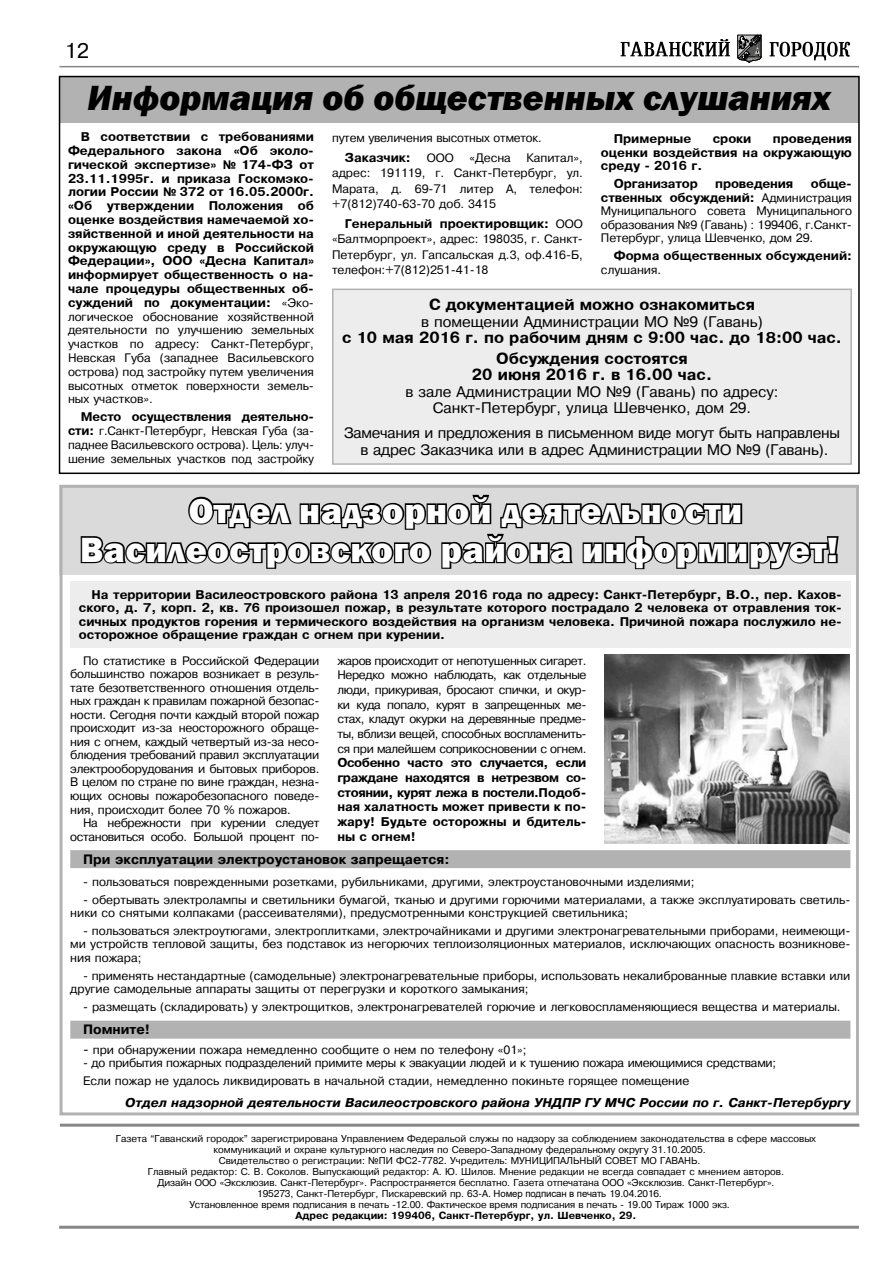
<style>
.page{position:relative;width:893px;height:1263px;background:#fff}
.page>*{position:absolute;margin:0;border:0;box-sizing:border-box;transform-origin:0 0}
.t1{font:800 36px/39px "Franklin Gothic";letter-spacing:.02em;color:#fff;text-align:center}
.t2{font:italic 800 36px "Franklin Gothic";color:#000}
.t3{font:21px "Pragmatica Plain";color:#000}
.t4{font:15px/16.5px "Pragmatica Plain";letter-spacing:-.01em;color:#000;text-align:center}
.t5{font:700 15px/20.7px "Pragmatica";color:#000;text-align:center}
.t6{font:13.5px "Pragmatica Bold Cyrillic";color:#000}
.t7{font:12px/13.5px "Pragmatica Plain";color:#000;text-align:justify}
.t8{font:700 12px/13.8px "Pragmatica";color:#000;text-align:justify}
.t9{font:12px/17.7px "Pragmatica Plain";letter-spacing:-.02em;color:#000}
.t10{font:italic 700 12px "Pragmatica";color:#000}
.t11{font:12px/13.5px "Pragmatica Plain";letter-spacing:-.03em;color:#000;text-align:right}
.t12{font:9.75px "Pragmatica Plain";color:#000}
.t13{font:700 9.75px "Pragmatica";color:#000}
.s1{font-family:"Arial"}
.s2{font-family:"Pragmatica Plain";font-weight:400}
.s3{font-family:"Pragmatica";font-weight:700}
.s4{font-size:13.5px}
</style>
<div class="page">
<hr style="left:60px;top:66px;width:799px;height:1px;background:#878787">
<svg style="left:769px;top:41px;width:82px;height:20px"></svg>
<svg style="left:619px;top:34px;width:142px;height:42px"></svg>
<div style="left:60px;top:485px;width:799px;height:89px;background:#dadada"></div>
<svg style="left:80px;top:494px;width:759px;height:76px"></svg>
<div style="left:60px;top:485px;width:799px;height:630px;border:3px solid #b3b2b2"></div>
<div style="left:70px;top:850px;width:780px;height:18px;background:#b3b2b2"></div>
<div style="left:70px;top:1021px;width:780px;height:18px;background:#b3b2b2"></div>
<img style="left:604px;top:655px;width:246px;height:188px">
<div style="left:70px;top:581px;width:780px;height:67px;background:#ededed"></div>
<hr style="left:59px;top:1226px;width:800px;height:3px;background:#878787">
<hr style="left:60px;top:1124px;width:799px;height:3px;background:#878787">
<div style="left:60px;top:77px;width:799px;height:46px;background:#b3b2b2"></div>
<div style="left:333px;top:289px;width:518px;height:175px;background:#ededed"></div>
<div style="left:332px;top:289px;width:520px;height:176px;border:2px solid #b3b2b2"></div>
<div style="left:59px;top:76px;width:801px;height:398px;border:2px solid #000"></div>
<h2 class="t3" style="left:65px;top:39px;width:26px">12</h2>
<h1 class="t2" style="left:88px;top:75px;width:745px">Информация об общественных слушаниях</h1>
<p class="t8" style="left:68px;top:130px;width:247px;text-indent:13px">В соответствии с требованиями Федерального закона «Об эколо&shy;гической экспертизе» <span class="s1">№</span> 174-ФЗ от 23.11.1995г. и приказа Госкомэко&shy;логии России <span class="s1">№</span> 372 от 16.05.2000г. «Об утверждении Положения об оценке воздействия намечаемой хо&shy;зяйственной и иной деятельности на окружающую среду в Российской Федерации», ООО «Десна Капитал» информирует общественность о на&shy;чале процедуры общественных об&shy;суждений по документации: <span class="s2">«Эко-</span></p>
<p class="t7" style="left:68px;top:310px;width:247px">логическое обоснование хозяйственной деятельности по улучшению земельных участков по адресу: Санкт-Петербург, Невская Губа (западнее Васильевского острова) под застройку путем увеличения высотных отметок поверхности земель&shy;ных участков».</p>
<p class="t8" style="left:81px;top:410px;width:235px">Место осуществления деятельно-</p>
<p class="t7" style="left:68px;top:424px;width:247px"><span class="s3">сти:</span> г.Санкт-Петербург, Невская Губа (за&shy;паднее Васильевского острова). Цель: улуч&shy;шение земельных участков под застройку</p>
<p class="t7" style="left:332px;top:131px;width:211px">путем увеличения высотных отметок.</p>
<p class="t8" style="left:345px;top:151px;width:67px">Заказчик:</p>
<p class="t7" style="left:427px;top:151px;width:29px">ООО</p>
<p class="t7" style="left:469px;top:151px;width:43px">«Десна</p>
<p class="t7" style="left:332px;top:150px;width:252px;line-height:15.5px;text-indent:194px">Капитал», адрес: 191119, г. Санкт-Петербург, ул.<br>Марата, д. 69-71 литер А, телефон: +7(812)740-63-70 доб. 3415</p>
<p class="t8" style="left:345px;top:217px;width:240px">Генеральный проектировщик: <span class="s2">ООО</span></p>
<p class="t7" style="left:332px;top:232px;width:252px;line-height:15.5px">«Балтморпроект», адрес: 198035, г. Санкт-Петербург, ул. Гапсальская д.3, оф.416-Б, телефон:+7(812)251-41-18</p>
<p class="t8" style="left:614px;top:132px;width:79px">Примерные</p>
<p class="t8" style="left:713px;top:132px;width:40px">сроки</p>
<p class="t8" style="left:601px;top:132px;width:252px;text-indent:172px">проведения оценки воздействия на окружающую среду - 2016 г.</p>
<p class="t8" style="left:614px;top:177px;width:86px">Организатор</p>
<p class="t8" style="left:715px;top:177px;width:80px">проведения</p>
<p class="t8" style="left:601px;top:177px;width:252px;text-align:right">обще-<br>ственных обсуждений: <span class="s2">Администрация</span></p>
<p class="t7" style="left:601px;top:205px;width:252px">Муниципального совета Муниципального образования <span class="s1">№</span>9 (Гавань) : 199406, г.Санкт-Петербург, улица Шевченко, дом 29.</p>
<p class="t8" style="left:614px;top:249px;width:240px">Форма общественных обсуждений:</p>
<p class="t7" style="left:601px;top:263px;width:62px">слушания.</p>
<p class="t5" style="left:429px;top:294px;width:327px">С документацией можно ознакомиться</p>
<p class="t4" style="left:421px;top:313px;width:343px">в помещении Администрации МО <span class="s1">№</span>9 (Гавань)</p>
<p class="t5" style="left:342px;top:327px;width:501px">с 10 мая 2016 г. по рабочим дням с 9:00 час. до 18:00 час.<br>Обсуждения состоятся</p>
<p class="t5" style="left:472px;top:365px;width:241px">20 июня 2016 г. в 16.00 час.</p>
<p class="t4" style="left:406px;top:384px;width:374px">в зале Администрации МО <span class="s1">№</span>9 (Гавань) по адресу:<br>Санкт-Петербург, улица Шевченко, дом 29.</p>
<p class="t4" style="left:344px;top:425px;width:497px">Замечания и предложения в письменном виде могут быть направлены в адрес Заказчика или в адрес Администрации МО <span class="s1">№</span>9 (Гавань).</p>
<h1 class="t1" style="left:80px;top:491px;width:760px">Отдел надзорной деятельности<br>Василеостровского района информирует!</h1>
<p class="t8" style="left:79px;top:588px;width:765px;text-indent:13px">На территории Василеостровского района 13 апреля 2016 года по адресу: Санкт-Петербург, В.О., пер. Кахов&shy;ского, д. 7, корп. 2, кв. 76 произошел пожар, в результате которого пострадало 2 человека от отравления ток&shy;сичных продуктов горения и термического воздействия на организм человека. Причиной пожара послужило не&shy;осторожное обращение граждан с огнем при курении.</p>
<p class="t7" style="left:70px;top:654px;width:251px;text-indent:13px">По статистике в Российской Федерации большинство пожаров возникает в резуль&shy;тате безответственного отношения отдель&shy;ных граждан к правилам пожарной безопас&shy;ности. Сегодня почти каждый второй пожар происходит из-за неосторожного обраще&shy;ния с огнем, каждый четвертый из-за несо&shy;блюдения требований правил эксплуатации электрооборудования и бытовых приборов.<br>В целом по стране по вине граждан, незна&shy;ющих основы пожаробезопасного поведе&shy;ния, происходит более 70 % пожаров.</p>
<p class="t11" style="left:70px;top:816px;width:251px">На небрежности при курении следует остановиться особо. Большой процент по-</p>
<p class="t7" style="left:337px;top:653px;width:251px;line-height:14.7px">жаров происходит от непотушенных сигарет.<br>Нередко можно наблюдать, как отдельные люди, прикуривая, бросают спички, и окур&shy;ки куда попало, курят в запрещенных ме&shy;стах, кладут окурки на деревянные предме&shy;ты, вблизи вещей, способных воспламенить&shy;ся при малейшем соприкосновении с огнем.</p>
<p class="t8" style="left:337px;top:756px;width:251px;line-height:14.7px">Особенно часто это случается, если граждане находятся в нетрезвом со&shy;стоянии, курят лежа в постели.Подоб&shy;ная халатность может привести к по&shy;жару! Будьте осторожны и бдитель&shy;ны с огнем!</p>
<p class="t6" style="left:83px;top:852px;width:368px">При эксплуатации электроустановок запрещается:</p>
<p class="t7" style="left:83px;top:875px;width:613px">- пользоваться поврежденными розетками, рубильниками, другими, электроустановочными изделиями;</p>
<p class="t7" style="left:70px;top:893px;width:782px;text-indent:13px">- обертывать электролампы и светильники бумагой, тканью и другими горючими материалами, а также эксплуатировать светиль&shy;ники со снятыми колпаками (рассеивателями), предусмотренными конструкцией светильника;</p>
<p class="t7" style="left:70px;top:924px;width:782px;text-indent:13px">- пользоваться электроутюгами, электроплитками, электрочайниками и другими электронагревательными приборами, неимеющи&shy;ми устройств тепловой защиты, без подставок из негорючих теплоизоляционных материалов, исключающих опасность возникнове&shy;ния пожара;</p>
<p class="t7" style="left:70px;top:969px;width:782px;text-indent:13px">- применять нестандартные (самодельные) электронагревательные приборы, использовать некалиброванные плавкие вставки или другие самодельные аппараты защиты от перегрузки и короткого замыкания;</p>
<p class="t7" style="left:83px;top:1000px;width:759px">- размещать (складировать) у электрощитков, электронагревателей горючие и легковоспламеняющиеся вещества и материалы.</p>
<p class="t6" style="left:83px;top:1023px;width:69px">Помните!</p>
<p class="t7" style="left:83px;top:1043px;width:445px"><span class="s4">-</span> при обнаружении пожара немедленно сообщите о нем по телефону «01»;</p>
<p class="t9" style="left:83px;top:1054px;width:695px">- до прибытия пожарных подразделений примите меры к эвакуации людей и к тушению пожара имеющимися средствами;<br>Если пожар не удалось ликвидировать в начальной стадии, немедленно покиньте горящее помещение</p>
<p class="t10" style="left:125px;top:1096px;width:727px">Отдел надзорной деятельности Василеостровского района УНДПР ГУ МЧС России по г. Санкт-Петербургу</p>
<p class="t12" style="left:116px;top:1133px;width:702px">Газета “Гаванский городок” зарегистрирована Управлением Федеральой служы по надзору за соблюдением законодательства в сфере массовых</p>
<p class="t12" style="left:213px;top:1144px;width:494px">коммуникаций и охране культурного наследия по Северо-Западному федеральному округу 31.10.2005.</p>
<p class="t12" style="left:219px;top:1155px;width:483px">Свидетельство о регистрации: <span class="s1">№</span>ПИ ФС2-7782. Учредитель: МУНИЦИПАЛЬНЫЙ СОВЕТ МО ГАВАНЬ.</p>
<p class="t12" style="left:148px;top:1166px;width:637px">Главный редактор: С. В. Соколов. Выпускающий редактор: А. Ю. Шилов. Мнение редакции не всегда совпадает с мнением авторов.</p>
<p class="t12" style="left:157px;top:1177px;width:619px">Дизайн ООО «Эксклюзив. Санкт-Петербург». Распространяется бесплатно. Газета отпечатана ООО «Эксклюзив. Санкт-Петербург».</p>
<p class="t12" style="left:257px;top:1188px;width:406px">195273, Санкт-Петербург, Пискаревский пр. 63-А. <span class="s1">Номер подписан в печать</span> 19.04.2016.</p>
<p class="t12" style="left:189px;top:1199px;width:542px">Установленное время подписания в печать -12.00. Фактическое время подписания в печать - 19.00 Тираж 1000 экз.</p>
<p class="t13" style="left:296px;top:1210px;width:342px">Адрес редакции: 199406, Санкт-Петербург, ул. Шевченко, 29.</p>
</div>
